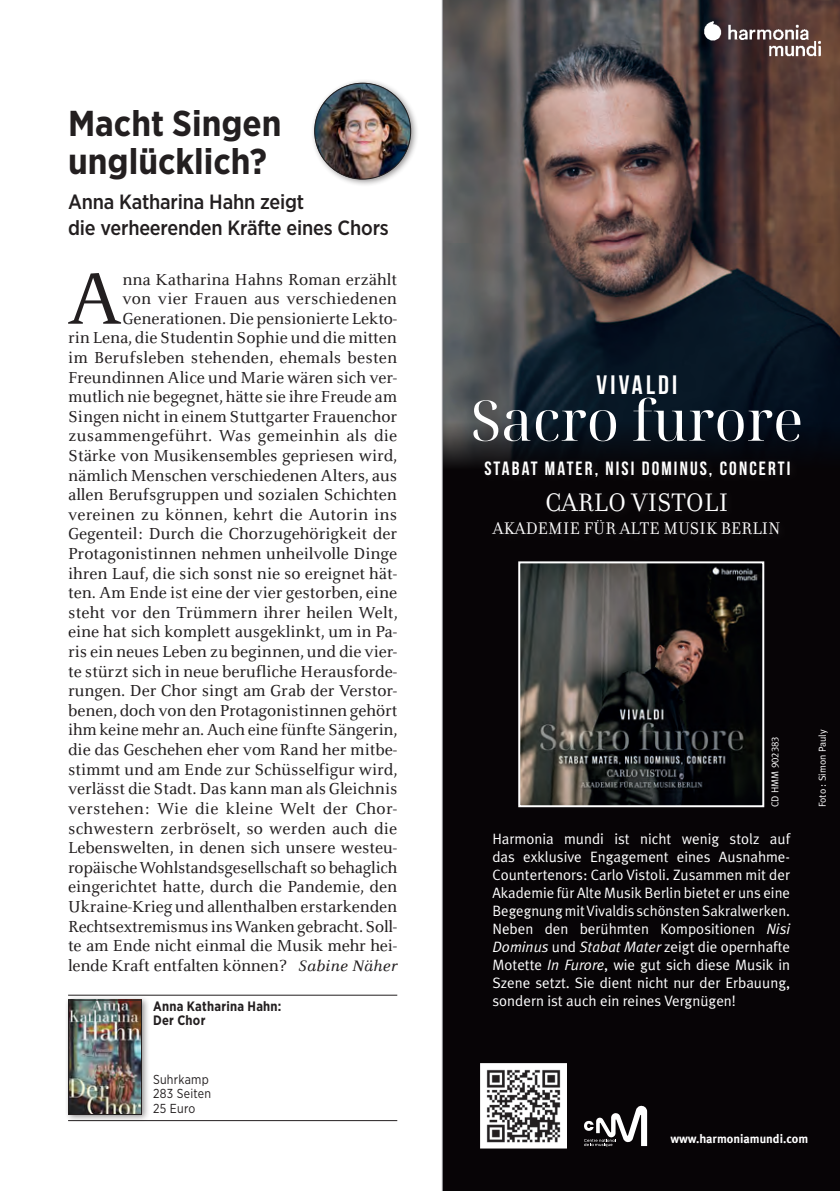
<style>
.page{position:relative;width:840px;height:1191px;background:#fff}
.page>*{position:absolute;margin:0;border:0;box-sizing:border-box;transform-origin:0 0}
.t1{font:76.8px "Celeste Small Text";color:#231f20;scale:.94 1}
.t2{font:56px "Noto Serif Display";color:#fff}
.t3{font:700 36px/38px "Gotham Narrow";color:#231f20}
.t4{font:27.2px "Filosofia";letter-spacing:.02em;color:#fff}
.t5{font:26.6px "Bebas Neue";letter-spacing:.12em;color:#fff}
.t6{font:500 20.6px/26px "Gotham Narrow";letter-spacing:-.01em;color:#231f20}
.t7{font:19.2px "Bebas Neue";letter-spacing:.11em;color:#fff}
.t8{font:18px "Filosofia";letter-spacing:.02em;color:#fff}
.t9{font:16.8px/19.6px "Celeste Small Text";letter-spacing:-.005em;color:#231f20;text-align:right;scale:.94 1}
.t10{font:15px/18px "Meta Plus Normal";color:#fff;text-align:justify}
.t11{font:700 13.6px/14.6px "Gotham Narrow";letter-spacing:.02em;color:#231f20;scale:.95 1}
.t12{font:13px/14.6px "Gotham Narrow";letter-spacing:.02em;color:#231f20;scale:.95 1}
.t13{font:700 12.4px "Meta Plus";color:#fff}
.t14{font:10px "Meta Plus Normal";color:#fff}
.t15{font:10px "Meta Plus Normal Caps";color:#fff}
.s1{font-style:italic;font-size:16px}
.s2{font-style:italic}
</style>
<div class="page">
<hr style="left:68px;top:994px;width:329px;height:1px;background:#231f20">
<hr style="left:68px;top:1120px;width:329px;height:1px;background:#231f20">
<div style="left:64px;top:995px;width:86px;height:127px;background:#231f20;opacity:.5"></div>
<img style="left:70px;top:1001px;width:70px;height:111px">
<div style="left:68px;top:999px;width:74px;height:115px;border:1px solid #231f20"></div>
<svg style="left:441px;top:0;width:398px;height:1191px;background:#2b2728"></svg>
<div style="left:310px;top:78px;width:109px;height:109px;background:#231f20;opacity:.5"></div>
<img style="left:314px;top:83px;width:96px;height:96px;border-radius:48px">
<p class="t3" style="left:68px;top:104px;width:215px">Macht Singen unglücklich?</p>
<p class="t6" style="left:68px;top:188px;width:322px">Anna Katharina Hahn zeigt<br>die verheerenden Kräfte eines Chors</p>
<p class="t9" style="left:68px;top:270px;width:352px">nna Katharina Hahns Roman erzählt<br>von vier Frauen aus verschiedenen Generationen. Die pensionierte Lekto-<br>rin Lena, die Studentin Sophie und die mitten im Berufsleben stehenden, ehemals besten Freundinnen Alice und Marie wären sich ver&shy;mutlich nie begegnet, hätte sie ihre Freude am Singen nicht in einem Stuttgarter Frauenchor zusammengeführt. Was gemeinhin als die Stärke von Musikensembles gepriesen wird, nämlich Menschen verschiedenen Alters, aus allen Berufsgruppen und sozialen Schichten vereinen zu können, kehrt die Autorin ins Gegenteil: Durch die Chorzugehörigkeit der Protagonistinnen nehmen unheilvolle Dinge ihren Lauf, die sich sonst nie so ereignet hät&shy;ten. Am Ende ist eine der vier gestorben, eine steht vor den Trümmern ihrer heilen Welt, eine hat sich komplett ausgeklinkt, um in Pa&shy;ris ein neues Leben zu beginnen, und die vier&shy;te stürzt sich in neue berufliche Herausforde&shy;rungen. Der Chor singt am Grab der Verstor&shy;benen, doch von den Protagonistinnen gehört ihm keine mehr an. Auch eine fünfte Sängerin, die das Geschehen eher vom Rand her mitbe&shy;stimmt und am Ende zur Schüsselfigur wird, verlässt die Stadt. Das kann man als Gleichnis verstehen: Wie die kleine Welt der Chor&shy;schwestern zerbröselt, so werden auch die Lebenswelten, in denen sich unsere westeu&shy;ropäische Wohlstandsgesellschaft so behaglich eingerichtet hatte, durch die Pandemie, den Ukraine-Krieg und allenthalben erstarkenden Rechtsextremismus ins Wanken gebracht. Soll&shy;te am Ende nicht einmal die Musik mehr hei&shy;lende Kraft entfalten können? <span class="s1">Sabine Näher</span></p>
<p class="t11" style="left:153px;top:998px;width:137px">Anna Katharina Hahn:<br>Der Chor</p>
<p class="t1" style="left:67px;top:257px;width:61px">A</p>
<p class="t12" style="left:153px;top:1071px;width:63px">Suhrkamp<br>283 Seiten<br>25 Euro</p>
<h3 class="t5" style="left:596px;top:370px;width:82px">VIVALDI</h3>
<h2 class="t2" style="left:470px;top:382px;width:334px">Sacro furore</h2>
<p class="t7" style="left:484px;top:457px;width:307px">STABAT MATER, NISI DOMINUS, CONCERTI</p>
<h3 class="t4" style="left:545px;top:487px;width:184px">CARLO VISTOLI</h3>
<p class="t8" style="left:492px;top:518px;width:289px">AKADEMIE FÜR ALTE MUSIK BERLIN</p>
<p class="t15" style="left:768px;top:807px;width:72px;rotate:-90deg">CD HMM 902383</p>
<p class="t10" style="left:492px;top:830px;width:299px">Harmonia mundi ist nicht wenig stolz auf das exklusive Engagement eines Ausnahme-Countertenors: Carlo Vistoli. Zusammen mit der Akademie für Alte Musik Berlin bietet er uns eine Begegnung mit Vivaldis schönsten Sakralwerken.<br>Neben den berühmten Kompositionen <span class="s2">Nisi Dominus</span> und <span class="s2">Stabat Mater</span> zeigt die opernhafte Motette <span class="s2">In Furore</span>, wie gut sich diese Musik in Szene setzt. Sie dient nicht nur der Erbauung, sondern ist auch ein reines Vergnügen!</p>
<p class="t14" style="left:816px;top:807px;width:79px;rotate:-90deg">Foto : Simon Pauly</p>
<p class="t13" style="left:670px;top:1131px;width:139px">www.harmoniamundi.com</p>
</div>
